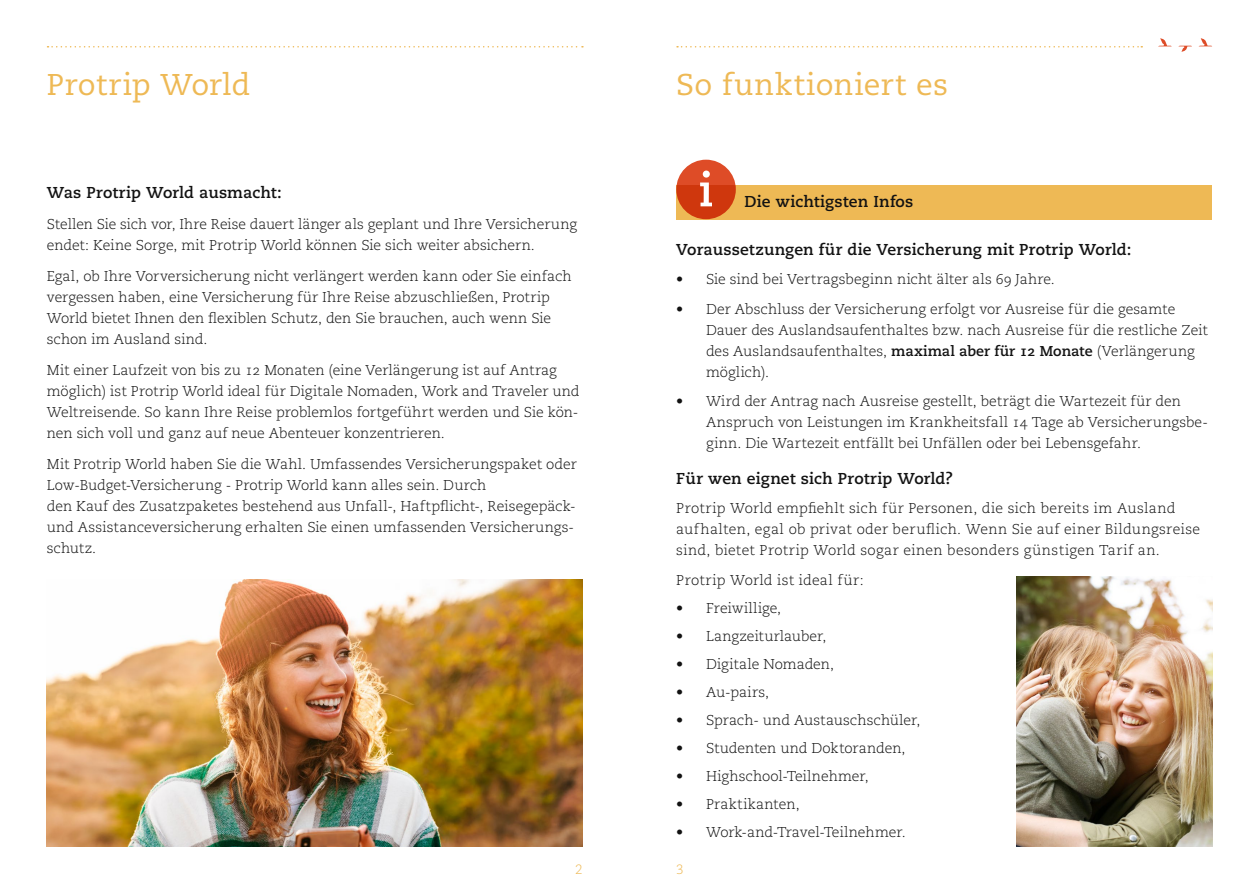
<style>
.page{position:relative;width:1259px;height:893px;background:#fff}
.page>*{position:absolute;margin:0;border:0;box-sizing:border-box;transform-origin:0 0}
._150205_DL_hl{font:30px "Caecilia LT Std";letter-spacing:.015em;color:#eeb955}
._150205_DL_sl{font:700 15.75px "Caecilia LT Std";letter-spacing:.01em;color:#121212}
._150205_DL_sl-2{font:300 14.25px/21px "Caecilia LT Std";color:#121212}
._150205_DL_cpoy{font:300 14.25px/21px "Caecilia LT Std";letter-spacing:.02em;color:#121212}
.t1{font:300 13.5px "Caecilia LT Std";color:#eeb955}
.s1{font-weight:700}
</style>
<div class="page">
<svg style="left:677px;top:46px;width:465px;height:2px"></svg>
<svg style="left:48px;top:46px;width:535px;height:2px"></svg>
<svg style="left:1199px;top:38px;width:13px;height:8px"></svg>
<svg style="left:1159px;top:38px;width:12px;height:8px"></svg>
<svg style="left:1178px;top:46px;width:14px;height:6px"></svg>
<div style="left:676px;top:186px;width:536px;height:34px;background:#eeb955"></div>
<img style="left:47px;top:580px;width:536px;height:266px">
<svg style="left:676px;top:160px;width:60px;height:59px;background:#d5421a"></svg>
<div style="left:703px;top:171px;width:7px;height:7px;background:#fff;border-radius:50%"></div>
<svg style="left:700px;top:183px;width:12px;height:23px"></svg>
<img style="left:1016px;top:576px;width:196px;height:270px">
<p class="_150205_DL_hl" style="left:47px;top:68px;width:205px">Protrip World</p>
<p class="_150205_DL_sl" style="left:47px;top:183px;width:236px">Was Protrip World ausmacht:</p>
<p class="_150205_DL_sl-2" style="left:47px;top:214px;width:532px">Stellen Sie sich vor, Ihre Reise dauert länger als geplant und Ihre Versicherung endet: Keine Sorge, mit Protrip World können Sie sich weiter absichern.</p>
<p class="_150205_DL_sl-2" style="left:47px;top:266px;width:526px">Egal, ob Ihre Vorversicherung nicht verlängert werden kann oder Sie einfach vergessen haben, eine Versicherung für Ihre Reise abzuschließen, Protrip World bietet Ihnen den flexiblen Schutz, den Sie brauchen, auch wenn Sie schon im Ausland sind.</p>
<p class="_150205_DL_sl-2" style="left:47px;top:360px;width:534px">Mit einer Laufzeit von bis zu 12 Monaten (eine Verlängerung ist auf Antrag möglich) ist Protrip World ideal für Digitale Nomaden, Work and Traveler und Weltreisende. So kann Ihre Reise problemlos fortgeführt werden und Sie kön&shy;nen sich voll und ganz auf neue Abenteuer konzentrieren.</p>
<p class="_150205_DL_sl-2" style="left:47px;top:454px;width:531px">Mit Protrip World haben Sie die Wahl. Umfassendes Versicherungspaket oder Low-Budget-Versicherung - Protrip World kann alles sein. Durch<br>den Kauf des Zusatzpaketes bestehend aus Unfall-, Haftpflicht-, Reisegepäck&shy;und Assistanceversicherung erhalten Sie einen umfassenden Versicherungs&shy;schutz.</p>
<p class="_150205_DL_hl" style="left:676px;top:68px;width:273px">So funktioniert es</p>
<p class="_150205_DL_sl" style="left:744px;top:193px;width:171px">Die wichtigsten Infos</p>
<p class="_150205_DL_sl" style="left:676px;top:240px;width:457px">Voraussetzungen für die Versicherung mit Protrip World:</p>
<p class="_150205_DL_sl-2" style="left:676px;top:269px;width:380px">• Sie sind bei Vertragsbeginn nicht älter als 69 Jahre.</p>
<p class="_150205_DL_sl-2" style="left:706px;top:299px;width:503px;text-indent:-30px">• Der Abschluss der Versicherung erfolgt vor Ausreise für die gesamte Dauer des Auslandsaufenthaltes bzw. nach Ausreise für die restliche Zeit des Auslandsaufenthaltes, <span class="s1">maximal aber für 12 Monate</span> (Verlängerung möglich).</p>
<p class="_150205_DL_sl-2" style="left:706px;top:391px;width:503px;text-indent:-30px">• Wird der Antrag nach Ausreise gestellt, beträgt die Wartezeit für den<br>Anspruch von Leistungen im Krankheitsfall 14 Tage ab Versicherungsbe&shy;ginn. Die Wartezeit entfällt bei Unfällen oder bei Lebensgefahr.</p>
<p class="_150205_DL_sl" style="left:676px;top:469px;width:278px">Für wen eignet sich Protrip World?</p>
<p class="_150205_DL_cpoy" style="left:676px;top:498px;width:525px">Protrip World empfiehlt sich für Personen, die sich bereits im Ausland aufhalten, egal ob privat oder beruflich. Wenn Sie auf einer Bildungsreise sind, bietet Protrip World sogar einen besonders günstigen Tarif an.</p>
<p class="_150205_DL_cpoy" style="left:676px;top:570px;width:189px">Protrip World ist ideal für:</p>
<p class="_150205_DL_sl-2" style="left:676px;top:598px;width:106px">• Freiwillige,</p>
<p class="_150205_DL_sl-2" style="left:676px;top:626px;width:152px">• Langzeiturlauber,</p>
<p class="_150205_DL_sl-2" style="left:676px;top:654px;width:159px">• Digitale Nomaden,</p>
<p class="_150205_DL_sl-2" style="left:676px;top:682px;width:94px">• Au-pairs,</p>
<p class="_150205_DL_sl-2" style="left:676px;top:710px;width:246px">• Sprach- und Austauschschüler,</p>
<p class="_150205_DL_sl-2" style="left:676px;top:738px;width:231px">• Studenten und Doktoranden,</p>
<p class="_150205_DL_sl-2" style="left:676px;top:766px;width:194px">• Highschool-Teilnehmer,</p>
<p class="_150205_DL_sl-2" style="left:676px;top:794px;width:125px">• Praktikanten,</p>
<p class="_150205_DL_sl-2" style="left:676px;top:822px;width:231px">• Work-and-Travel-Teilnehmer.</p>
<p class="t1" style="left:575px;top:862px;width:9px">2</p>
<p class="t1" style="left:676px;top:862px;width:9px">3</p>
</div>
